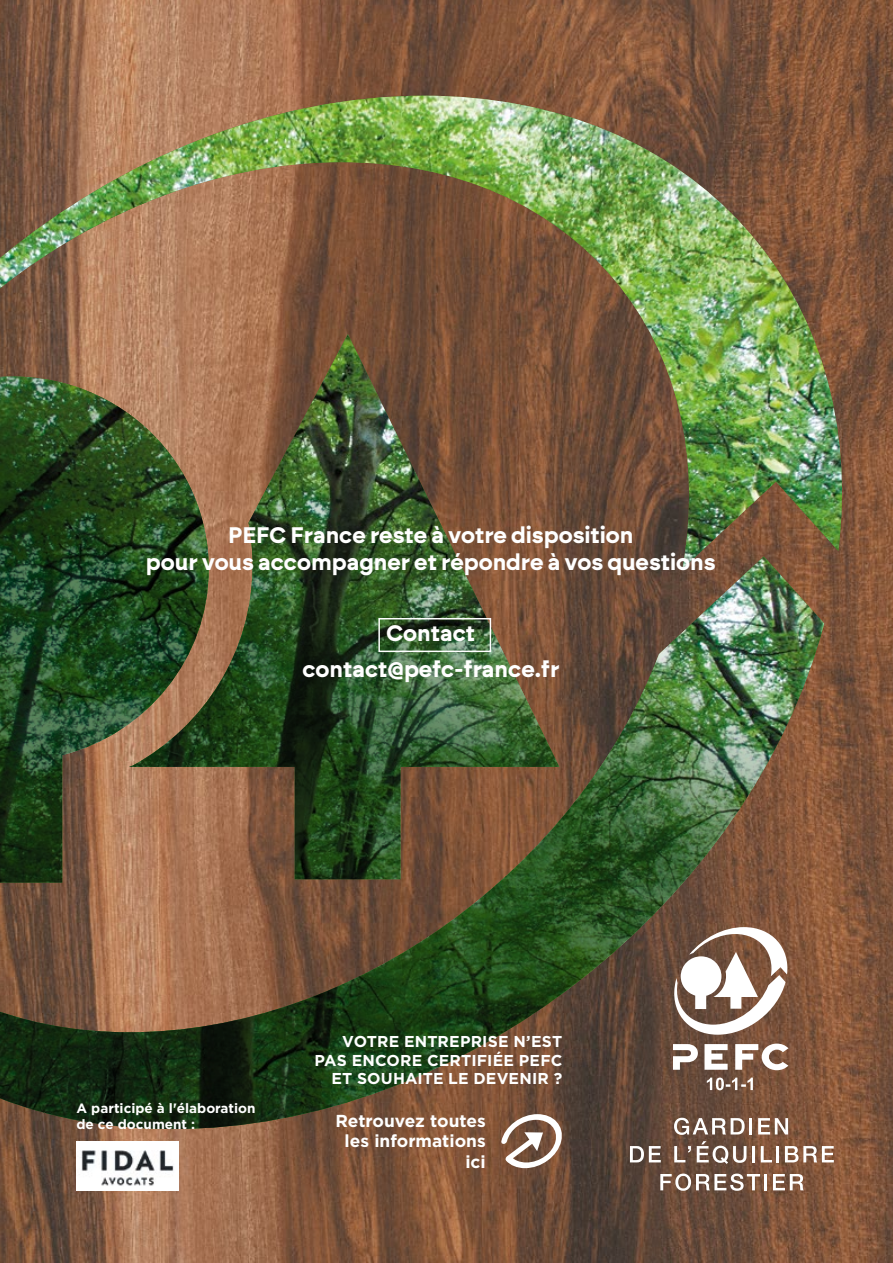
<style>
.page{position:relative;width:893px;height:1263px;background:#fff}
.page>*{position:absolute;margin:0;border:0;box-sizing:border-box;transform-origin:0 0}
.t1{font:700 22.5px/27px "Brockmann";color:#fff;text-align:center}
.t2{font:700 17.4px/20.9px "Gotham HTF";color:#fff;text-align:right}
.t3{font:700 15.75px/18.9px "Gotham HTF";letter-spacing:.01em;color:#fff;text-align:right}
.t4{font:700 13.5px/16.2px "Gotham HTF";color:#fff}
</style>
<div class="page">
<img style="left:0;top:0;width:893px;height:1263px">
<img style="left:0;top:96px;width:855px;height:1033px">
<svg style="left:707px;top:1077px;width:46px;height:13px"></svg>
<svg style="left:673px;top:1044px;width:25px;height:26px"></svg>
<svg style="left:704px;top:1044px;width:24px;height:26px"></svg>
<svg style="left:735px;top:1043px;width:53px;height:27px"></svg>
<svg style="left:668px;top:927px;width:122px;height:108px"></svg>
<svg style="left:674px;top:1118px;width:71px;height:17px"></svg>
<hr style="left:749px;top:1118px;width:3px;height:16px;background:#fff">
<svg style="left:758px;top:1118px;width:30px;height:16px"></svg>
<svg style="left:630px;top:1146px;width:31px;height:16px"></svg>
<svg style="left:674px;top:1146px;width:17px;height:16px"></svg>
<svg style="left:697px;top:1141px;width:49px;height:23px"></svg>
<hr style="left:752px;top:1146px;width:3px;height:16px;background:#fff">
<svg style="left:761px;top:1146px;width:11px;height:16px"></svg>
<hr style="left:776px;top:1146px;width:3px;height:16px;background:#fff">
<svg style="left:785px;top:1146px;width:49px;height:16px"></svg>
<svg style="left:660px;top:1173px;width:100px;height:18px"></svg>
<hr style="left:764px;top:1174px;width:3px;height:16px;background:#fff">
<svg style="left:773px;top:1174px;width:31px;height:16px"></svg>
<div style="left:378px;top:618px;width:113px;height:34px;border:2px solid #fff"></div>
<img style="left:77px;top:1142px;width:102px;height:49px">
<svg style="left:492px;top:1111px;width:79px;height:60px"></svg>
<p class="t1" style="left:146px;top:522px;width:571px">PEFC France reste à votre disposition<br>pour vous accompagner et répondre à vos questions</p>
<p class="t1" style="left:302px;top:615px;width:258px;line-height:35.5px">Contact contact@pefc-france.fr</p>
<p class="t4" style="left:77px;top:1099px;width:181px">A participé à l'élaboration de ce document :</p>
<p class="t3" style="left:314px;top:1031px;width:249px">VOTRE ENTREPRISE N’EST<br>PAS ENCORE CERTIFIÉE PEFC<br>ET SOUHAITE LE DEVENIR ?</p>
<p class="t2" style="left:335px;top:1109px;width:152px">Retrouvez toutes les informations ici</p>
</div>
